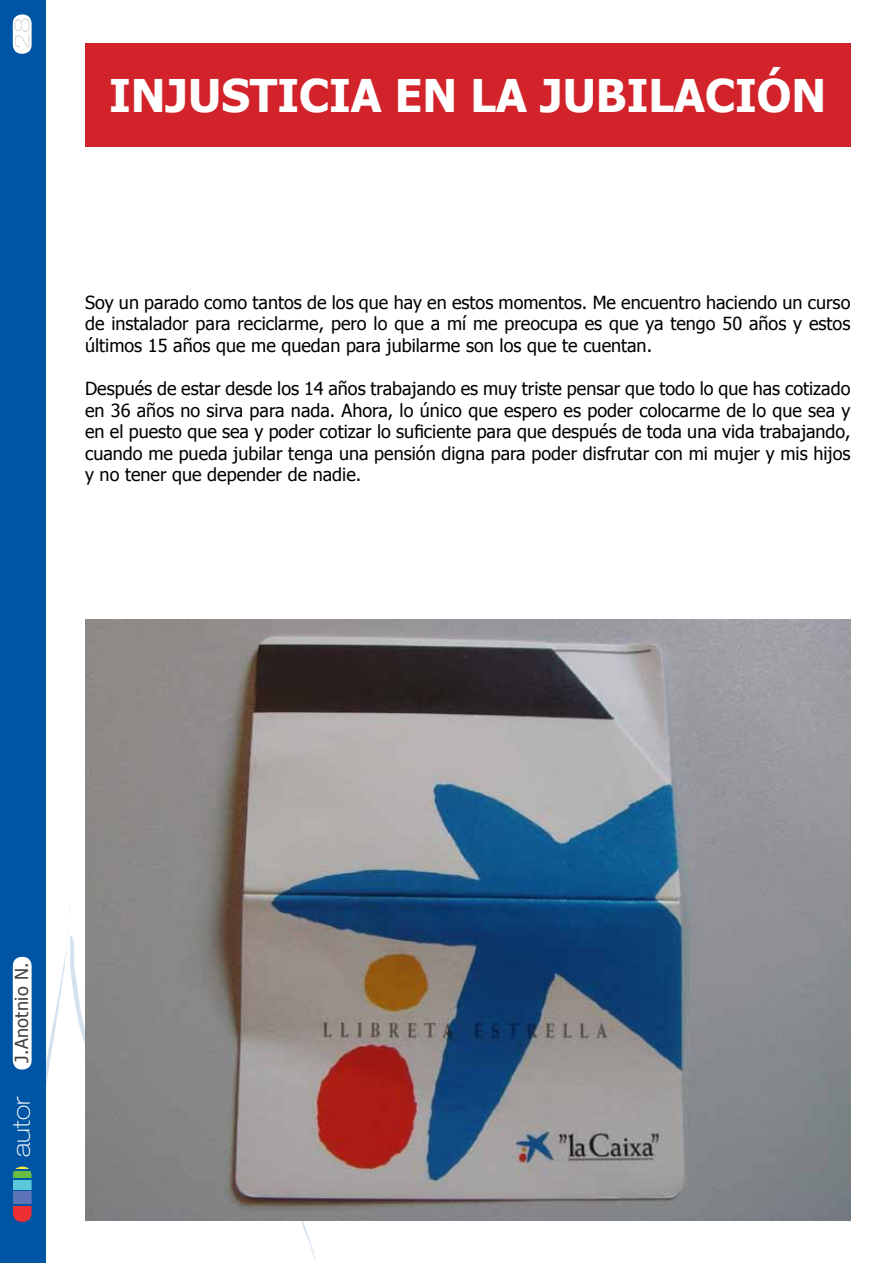
<style>
.page{position:relative;width:893px;height:1263px;background:#fff}
.page>*{position:absolute;margin:0;border:0;box-sizing:border-box;transform-origin:0 0}
.t1{font:700 45px "Tahoma";color:#fff}
.t2{font:100 expanded 24px "Helvetica Neue LT Pro";letter-spacing:-.005em;color:#fff}
.t3{font:100 expanded 20.7px "Helvetica Neue LT Pro";color:#d4d5d7;scale:1.16 1}
.t4{font:18px/21.6px "Tahoma";color:#000;text-align:justify}
.t5{font:18px "Tahoma";letter-spacing:.02em;color:#414042}
</style>
<div class="page">
<svg style="left:46px;top:905px;width:108px;height:316px"></svg>
<svg style="left:154px;top:1220px;width:162px;height:38px"></svg>
<div style="left:85px;top:43px;width:765px;height:103px;background:#d2232a"></div>
<img style="left:85px;top:620px;width:765px;height:600px">
<div style="left:0;top:0;width:46px;height:1263px;background:#0054a4"></div>
<div style="left:13px;top:957px;width:19px;height:112px;background:#fff;border-radius:9px"></div>
<svg style="left:13px;top:1166px;width:19px;height:56px"></svg>
<div style="left:13px;top:1206px;width:19px;height:16px;background:#ee2f33"></div>
<div style="left:13px;top:1191px;width:19px;height:13px;background:#5d74b8"></div>
<div style="left:13px;top:1180px;width:19px;height:9px;background:#59c8d9"></div>
<div style="left:13px;top:1172px;width:18px;height:6px;background:#68bd45"></div>
<hr style="left:13px;top:1166px;width:18px;height:3px;background:#f6ee38">
<div style="left:13px;top:14px;width:19px;height:40px;background:#fff;border-radius:9px"></div>
<p class="t3" style="left:10px;top:49px;width:28px;rotate:-90deg">28</p>
<h1 class="t1" style="left:109px;top:64px;width:719px">INJUSTICIA EN LA JUBILACIÓN</h1>
<p class="t4" style="left:85px;top:290px;width:767px">Soy un parado como tantos de los que hay en estos momentos. Me encuentro haciendo un curso de instalador para reciclarme, pero lo que a mí me preocupa es que ya tengo 50 años y estos últimos 15 años que me quedan para jubilarme son los que te cuentan.</p>
<p class="t4" style="left:85px;top:377px;width:767px">Después de estar desde los 14 años trabajando es muy triste pensar que todo lo que has cotizado en 36 años no sirva para nada. Ahora, lo único que espero es poder colocarme de lo que sea y en el puesto que sea y poder cotizar lo suficiente para que después de toda una vida trabajando, cuando me pueda jubilar tenga una pensión digna para poder disfrutar con mi mujer y mis hijos y no tener que depender de nadie.</p>
<p class="t5" style="left:9px;top:1063px;width:102px;rotate:-90deg">J.Anotnio N.</p>
<h2 class="t2" style="left:7px;top:1157px;width:62px;rotate:-90deg">autor</h2>
</div>
